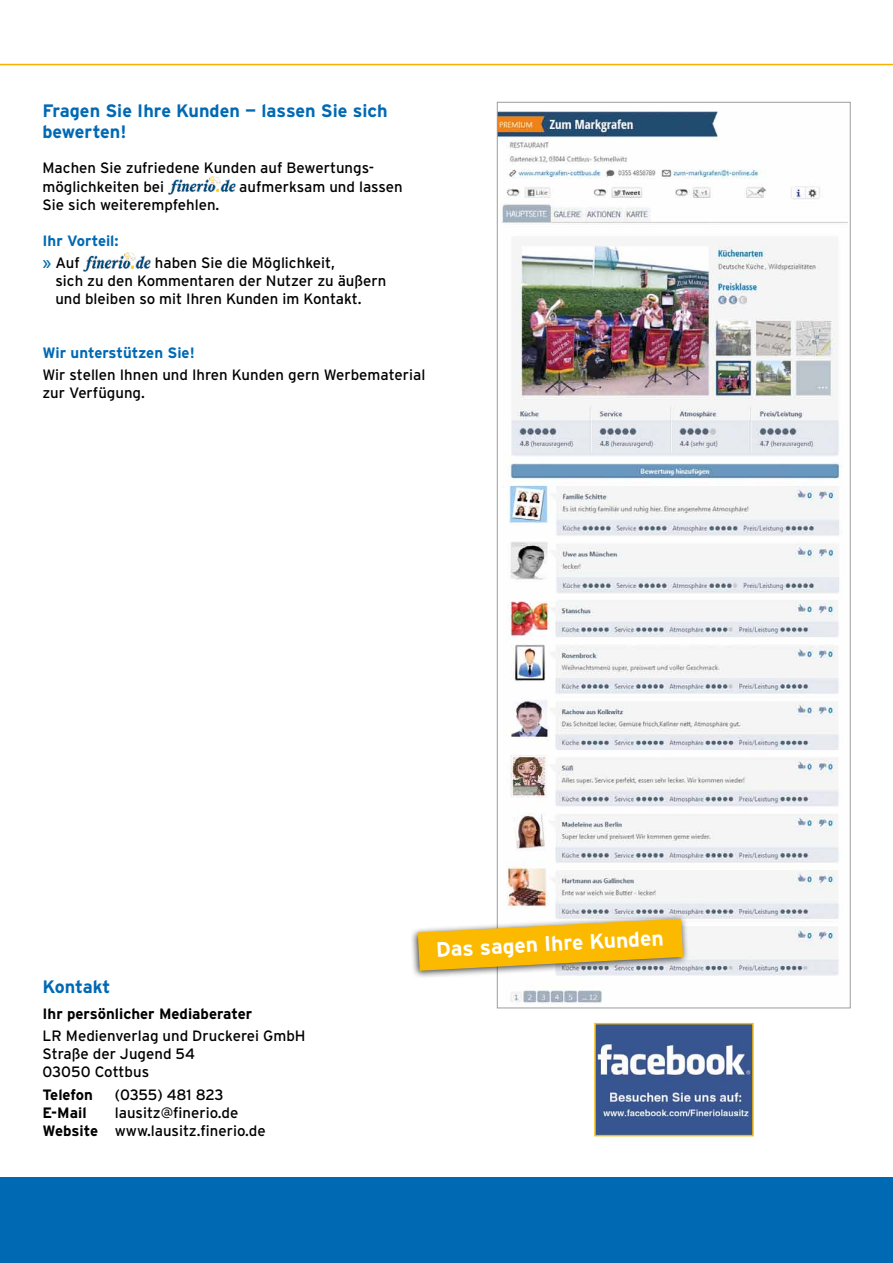
<style>
.page{position:relative;width:893px;height:1263px;background:#fff}
.page>*{position:absolute;margin:0;border:0;box-sizing:border-box;transform-origin:0 0}
.t1{font:700 21px "Interstate";color:#fff}
.t2{font:700 18px/21.6px "Interstate";color:#0069b4}
.t3{font:15px/18px "Interstate";color:#000}
.t4{font:700 15px "Interstate";color:#000}
.t5{font:700 15px/22.5px "Interstate";color:#0069b4}
.t6{font:15px "Interstate";letter-spacing:-.02em;color:#000}
.s1{font-weight:400}
.s2{font-weight:400;color:#000}
.s3{font-weight:700}
</style>
<div class="page">
<hr style="left:0;top:64px;width:893px;height:1px;background:#f9b000">
<div style="left:0;top:1178px;width:893px;height:85px;background:#0069b4"></div>
<img style="left:168px;top:176px;width:67px;height:19px">
<img style="left:84px;top:253px;width:67px;height:18px">
<img style="left:499px;top:111px;width:349px;height:893px">
<div style="left:409px;top:913px;width:279px;height:66px;background:#000;opacity:.75"></div>
<svg style="left:418px;top:919px;width:265px;height:52px;background:#edbe37"></svg>
<img style="left:597px;top:1026px;width:154px;height:107px">
<div style="left:594px;top:1023px;width:160px;height:113px;border:2px solid #fbba00"></div>
<p class="t2" style="left:43px;top:100px;width:347px">Fragen Sie Ihre Kunden — lassen Sie sich bewerten!</p>
<p class="t3" style="left:43px;top:159px;width:333px">Machen Sie zufriedene Kunden auf Bewertungs&shy;möglichkeiten bei</p>
<p class="t3" style="left:239px;top:177px;width:165px">aufmerksam und lassen</p>
<p class="t3" style="left:43px;top:195px;width:178px">Sie sich weiterempfehlen.</p>
<p class="t5" style="left:43px;top:229px;width:78px">Ihr Vorteil: <span class="s1">»</span> <span class="s2">Auf</span></p>
<p class="t3" style="left:55px;top:254px;width:332px;text-indent:99px">haben Sie die Möglichkeit,<br>sich zu den Kommentaren der Nutzer zu äußern und bleiben so mit Ihren Kunden im Kontakt.</p>
<p class="t5" style="left:43px;top:341px;width:154px">Wir unterstützen Sie!</p>
<p class="t3" style="left:43px;top:366px;width:384px">Wir stellen Ihnen und Ihren Kunden gern Werbematerial zur Verfügung.</p>
<p class="t2" style="left:43px;top:975px;width:69px">Kontakt</p>
<p class="t4" style="left:43px;top:1005px;width:211px">Ihr persönlicher Mediaberater</p>
<p class="t3" style="left:43px;top:1027px;width:265px">LR Medienverlag und Druckerei GmbH<br>Straße der Jugend 54<br>03050 Cottbus</p>
<p class="t4" style="left:43px;top:1086px;width:52px">Telefon</p>
<p class="t6" style="left:115px;top:1086px;width:111px">(0355) 481 823</p>
<p class="t4" style="left:43px;top:1104px;width:46px">E-Mail</p>
<p class="t3" style="left:43px;top:1103px;width:225px;text-indent:72px">lausitz@finerio.de<br><span class="s3">Website</span> www.lausitz.finerio.de</p>
<h1 class="t1" style="left:435px;top:938px;width:229px;rotate:-3deg">Das sagen Ihre Kunden</h1>
</div>
